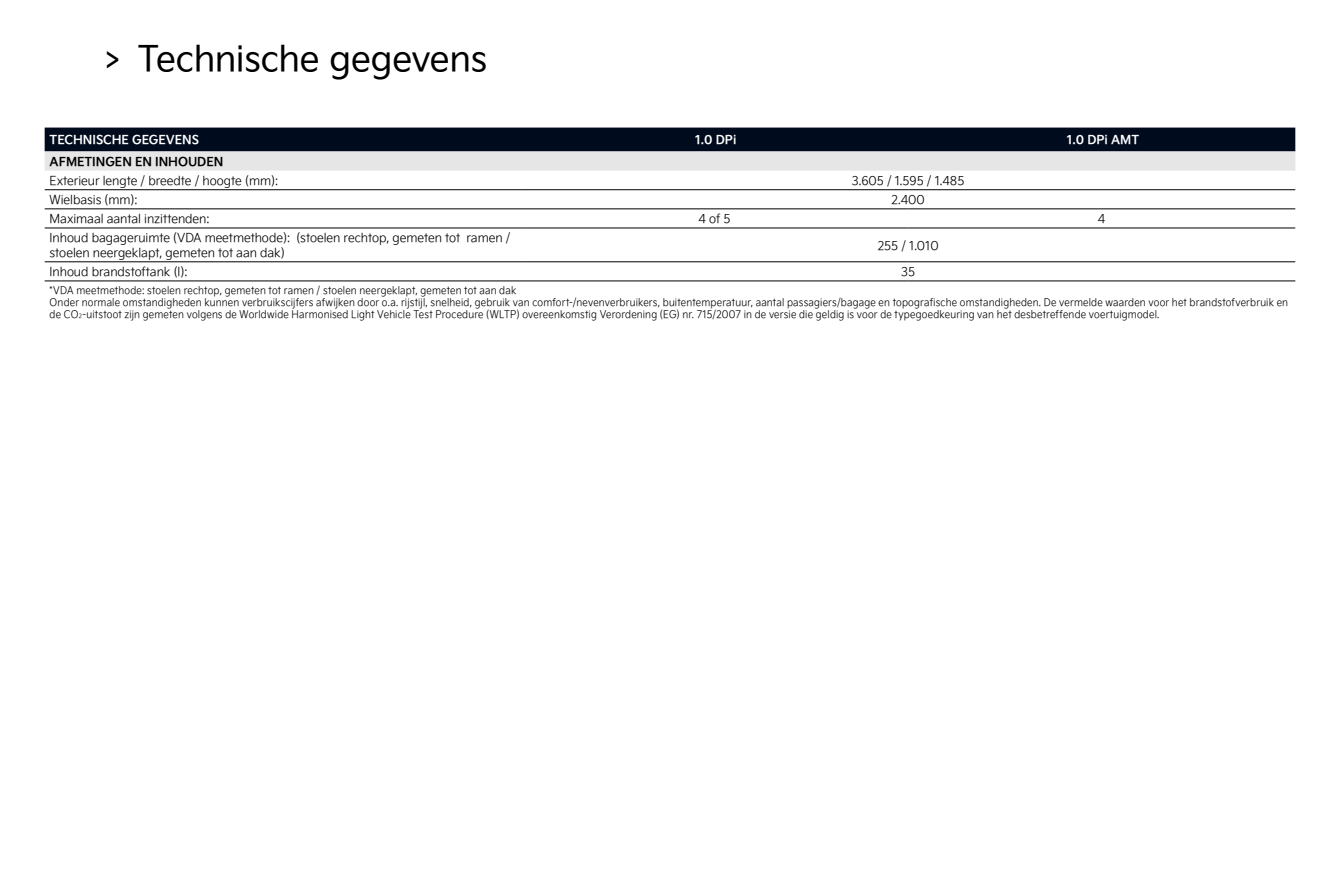
<style>
.page{position:relative;width:1340px;height:893px;background:#fff}
.page>*{position:absolute;margin:0;border:0;box-sizing:border-box;transform-origin:0 0}
.t1{font:35px "Kia Signature OTF Regular";letter-spacing:-.01em;color:#000}
.t2{font:12.25px/14.7px "Kia Signature OTF Light";letter-spacing:-.005em;color:#000}
.t3{font:12.25px "Kia Signature OTF Bold";letter-spacing:-.005em;color:#fff}
.t4{font:12.25px "Kia Signature OTF Bold";letter-spacing:-.005em;color:#000}
.t5{font:10.5px/12.2px "Kia Signature OTF Light";letter-spacing:.02em;color:#000;scale:.92 1}
.s1{font-size:6.12px}
</style>
<div class="page">
<svg style="left:45px;top:128px;width:1250px;height:43px;background:#6a6f7a"></svg>
<hr style="left:45px;top:209px;width:476px;height:1px;background:#000">
<hr style="left:45px;top:228px;width:476px;height:1px;background:#000">
<hr style="left:45px;top:261px;width:476px;height:1px;background:#000">
<hr style="left:45px;top:189px;width:476px;height:1px;background:#000">
<hr style="left:45px;top:281px;width:476px;height:1px;background:#000">
<hr style="left:521px;top:189px;width:387px;height:1px;background:#000">
<hr style="left:908px;top:189px;width:387px;height:1px;background:#000">
<hr style="left:521px;top:209px;width:387px;height:1px;background:#000">
<hr style="left:908px;top:209px;width:387px;height:1px;background:#000">
<hr style="left:521px;top:228px;width:387px;height:1px;background:#000">
<hr style="left:908px;top:228px;width:387px;height:1px;background:#000">
<hr style="left:521px;top:261px;width:387px;height:1px;background:#000">
<hr style="left:908px;top:261px;width:387px;height:1px;background:#000">
<hr style="left:521px;top:281px;width:387px;height:1px;background:#000">
<hr style="left:908px;top:281px;width:387px;height:1px;background:#000">
<h1 class="t1" style="left:104px;top:33px;width:384px">&gt; Technische gegevens</h1>
<p class="t3" style="left:50px;top:130px;width:151px">TECHNISCHE GEGEVENS</p>
<p class="t3" style="left:695px;top:130px;width:43px">1.0 DPi</p>
<p class="t3" style="left:1066px;top:130px;width:74px">1.0 DPi AMT</p>
<p class="t4" style="left:50px;top:152px;width:175px">AFMETINGEN EN INHOUDEN</p>
<p class="t2" style="left:50px;top:172px;width:230px">Exterieur lengte / breedte / hoogte (mm):</p>
<p class="t2" style="left:851px;top:172px;width:114px">3.605 / 1.595 / 1.485</p>
<p class="t2" style="left:50px;top:192px;width:89px">Wielbasis (mm):</p>
<p class="t2" style="left:891px;top:192px;width:35px">2.400</p>
<p class="t2" style="left:50px;top:211px;width:161px">Maximaal aantal inzittenden:</p>
<p class="t2" style="left:698px;top:211px;width:34px">4 of 5</p>
<p class="t2" style="left:1097px;top:211px;width:9px">4</p>
<p class="t2" style="left:50px;top:230px;width:462px">Inhoud bagageruimte (VDA meetmethode): (stoelen rechtop, gemeten tot ramen / stoelen neergeklapt, gemeten tot aan dak)</p>
<p class="t2" style="left:877px;top:237px;width:62px">255 / 1.010</p>
<p class="t2" style="left:50px;top:264px;width:139px">Inhoud brandstoftank (l):</p>
<p class="t2" style="left:901px;top:264px;width:16px">35</p>
<p class="t5" style="left:50px;top:283px;width:1347px">*VDA meetmethode: stoelen rechtop, gemeten tot ramen / stoelen neergeklapt, gemeten tot aan dak<br>Onder normale omstandigheden kunnen verbruikscijfers afwijken door o.a. rijstijl, snelheid, gebruik van comfort-/nevenverbruikers, buitentemperatuur, aantal passagiers/bagage en topografische omstandigheden. De vermelde waarden voor het brandstofverbruik en de CO<span class="s1">2</span>-uitstoot zijn gemeten volgens de Worldwide Harmonised Light Vehicle Test Procedure (WLTP) overeenkomstig Verordening (EG) nr. 715/2007 in de versie die geldig is voor de typegoedkeuring van het desbetreffende voertuigmodel.</p>
</div>
